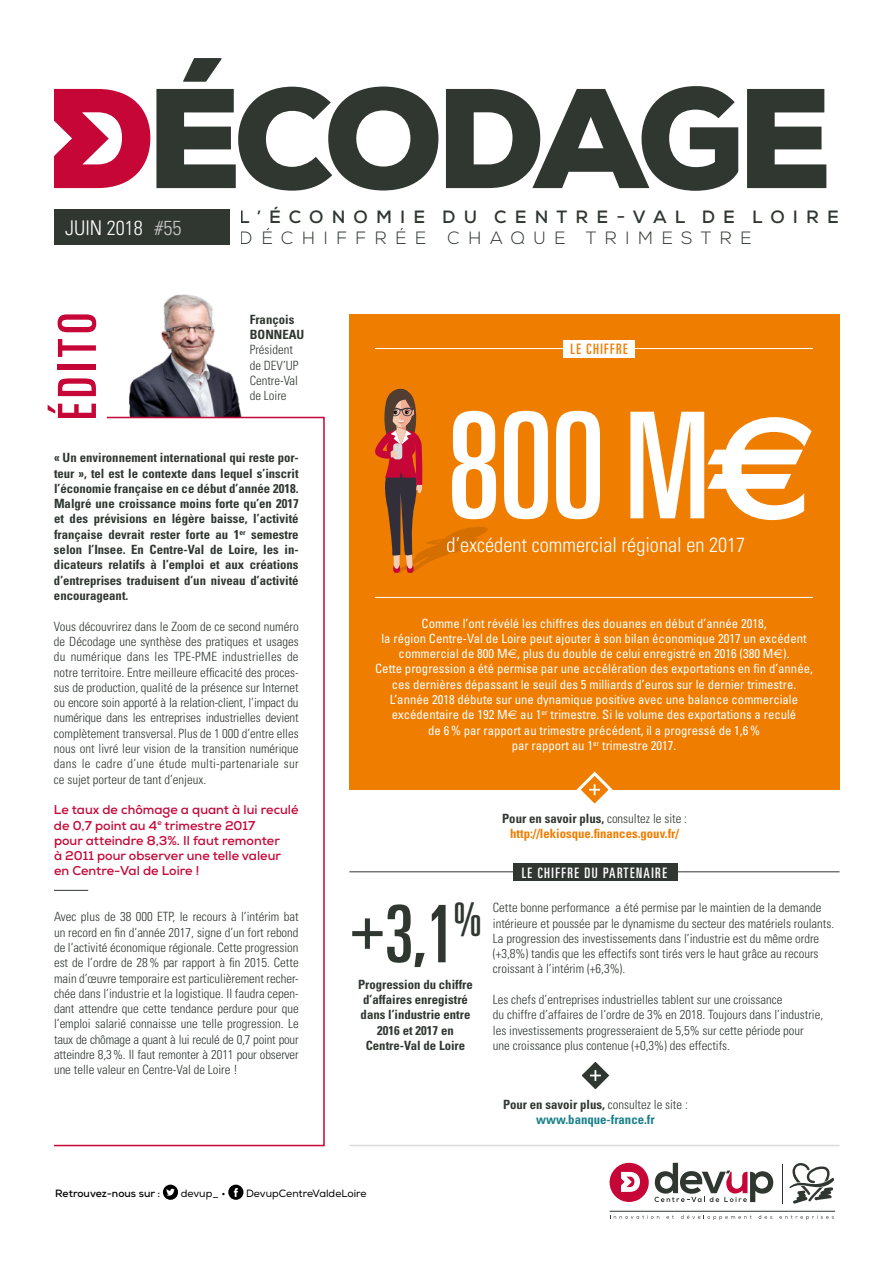
<style>
.page{position:relative;width:893px;height:1263px;background:#fff}
.page>*{position:absolute;margin:0;border:0;box-sizing:border-box;transform-origin:0 0}
.t1{font:ultra-condensed 147.6px "Univers";color:#fff}
.t2{font:900 141.6px "Nexa";letter-spacing:-.065em;color:#303731}
.t3{font:ultra-condensed 79.5px "Univers";color:#303731}
.t4{font:ultra-condensed 52.65px "Univers";letter-spacing:.1em;color:#c50637}
.t5{font:300 condensed 20.4px "Univers";color:#fff}
.t6{font:300 condensed 20.25px "Univers";color:#fff}
.t7{font:300 condensed 20.25px "Univers";color:#c6c6c6}
.t8{font:700 17.85px "Nexa";letter-spacing:.46em;color:#303731}
.t9{font:300 17.85px "Nexa";letter-spacing:.46em;color:#303731}
.t10{font:ultra-condensed 14.4px "Univers";letter-spacing:.1em;color:#fff}
.t11{font:ultra-condensed 14.4px "Univers";letter-spacing:.1em;color:#ef7d00}
.t12{font:300 condensed 12.75px/15.3px "Univers";color:#303731}
.t13{font:condensed 12.75px/15.3px "Univers";color:#fff;text-align:center}
.t14{font:700 condensed 12.75px/15.3px "Univers";color:#303731}
.t15{font:700 12.75px/15.3px "Nexa";color:#c50637}
.t16{font:700 condensed 12.75px/15.3px "Univers";color:#ef7d00;text-align:center}
.t17{font:700 condensed 12.75px/15.3px "Univers";color:#1a8088;text-align:center}
.t18{font:10.5px "Nexa";color:#000}
.t19{font:700 10.5px "Nexa";color:#000}
.s1{font-family:"Euro Sans";font-weight:700;font-stretch:normal}
.s2{font-family:"Euro Sans";font-stretch:normal}
.s3{color:#303731}
.s4{font-weight:300;color:#303731}
</style>
<div class="page">
<img style="left:129px;top:294px;width:113px;height:122px">
<svg style="left:54px;top:89px;width:96px;height:99px"></svg>
<div style="left:609px;top:1162px;width:40px;height:40px;background:#c50637;border-radius:50%"></div>
<svg style="left:621px;top:1172px;width:19px;height:20px"></svg>
<svg style="left:654px;top:1163px;width:119px;height:39px"></svg>
<hr style="left:610px;top:1211px;width:225px;height:1px;background:#303731">
<svg style="left:610px;top:1215px;width:49px;height:4px"></svg>
<svg style="left:666px;top:1215px;width:8px;height:4px"></svg>
<svg style="left:681px;top:1215px;width:71px;height:5px"></svg>
<svg style="left:758px;top:1215px;width:14px;height:4px"></svg>
<svg style="left:779px;top:1215px;width:55px;height:5px"></svg>
<hr style="left:782px;top:1164px;width:1px;height:39px;background:#303731">
<svg style="left:789px;top:1163px;width:46px;height:41px"></svg>
<hr style="left:349px;top:1145px;width:490px;height:1px;background:#dadada">
<hr style="left:349px;top:871px;width:490px;height:1px;background:#303731">
<div style="left:513px;top:863px;width:165px;height:17px;background:#303731"></div>
<svg style="left:54px;top:416px;width:271px;height:731px"></svg>
<hr style="left:54px;top:890px;width:34px;height:1px;background:#303731">
<svg style="left:163px;top:1184px;width:15px;height:16px"></svg>
<svg style="left:228px;top:1184px;width:15px;height:16px"></svg>
<svg style="left:582px;top:1062px;width:27px;height:27px"></svg>
<div style="left:349px;top:314px;width:491px;height:476px;background:#ef7d00"></div>
<hr style="left:375px;top:597px;width:438px;height:1px;background:#fff">
<hr style="left:375px;top:348px;width:438px;height:1px;background:#fff">
<div style="left:563px;top:340px;width:72px;height:17px;background:#fff"></div>
<svg style="left:576px;top:771px;width:37px;height:33px"></svg>
<div style="left:54px;top:209px;width:175px;height:35px;background:#303731"></div>
<svg style="left:375px;top:388px;width:113px;height:185px"></svg>
<h3 class="t6" style="left:65px;top:215px;width:79px">JUIN 2018</h3>
<h2 class="t2" style="left:146px;top:48px;width:687px">ÉCODAGE</h2>
<h3 class="t7" style="left:154px;top:215px;width:28px">#55</h3>
<h3 class="t8" style="left:240px;top:205px;width:600px">L’ÉCONOMIE DU CENTRE-VAL DE LOIRE</h3>
<h3 class="t9" style="left:240px;top:227px;width:513px">DÉCHIFFRÉE CHAQUE TRIMESTRE</h3>
<h3 class="t4" style="left:47px;top:420px;width:109px;rotate:-90deg">ÉDITO</h3>
<p class="t14" style="left:250px;top:312px;width:56px">François<br>BONNEAU</p>
<p class="t12" style="left:250px;top:342px;width:50px">Président de DEV’UP<br>Centre-Val de Loire</p>
<p class="t14" style="left:54px;top:450px;width:246px;text-align:justify">« Un environnement international qui reste por&shy;teur », tel est le contexte dans lequel s’inscrit l’économie française en ce début d’année 2018.<br>Malgré une croissance moins forte qu’en 2017 et des prévisions en légère baisse, l’activité française devrait rester forte au 1<sup>er</sup> semestre selon l’Insee. En Centre-Val de Loire, les in&shy;dicateurs relatifs à l’emploi et aux créations d’entreprises traduisent d’un niveau d’activité encourageant.</p>
<p class="t12" style="left:54px;top:618px;width:246px;text-align:justify">Vous découvrirez dans le Zoom de ce second numéro de Décodage une synthèse des pratiques et usages du numérique dans les TPE-PME industrielles de notre territoire. Entre meilleure efficacité des proces&shy;sus de production, qualité de la présence sur Internet ou encore soin apporté à la relation-client, l’impact du numérique dans les entreprises industrielles devient complètement transversal. Plus de 1 000 d’entre elles nous ont livré leur vision de la transition numérique dans le cadre d’une étude multi-partenariale sur ce sujet porteur de tant d’enjeux.</p>
<p class="t15" style="left:54px;top:802px;width:246px">Le taux de chômage a quant à lui reculé de 0,7 point au 4<sup>e</sup> trimestre 2017<br>pour atteindre 8,3%. Il faut remonter<br>à 2011 pour observer une telle valeur en Centre-Val de Loire !</p>
<p class="t12" style="left:54px;top:909px;width:246px;text-align:justify">Avec plus de 38 000 ETP, le recours à l’intérim bat un record en fin d’année 2017, signe d’un fort rebond de l’activité économique régionale. Cette progression est de l’ordre de 28% par rapport à fin 2015. Cette main d’œuvre temporaire est particulièrement recher&shy;chée dans l’industrie et la logistique. Il faudra cepen&shy;dant attendre que cette tendance perdure pour que l’emploi salarié connaisse une telle progression. Le taux de chômage a quant à lui reculé de 0,7 point pour atteindre 8,3%. Il faut remonter à 2011 pour observer une telle valeur en Centre-Val de Loire !</p>
<p class="t11" style="left:570px;top:341px;width:59px">LE CHIFFRE</p>
<h1 class="t1" style="left:447px;top:382px;width:372px">800 M<span class="s1">€</span></h1>
<h3 class="t5" style="left:447px;top:533px;width:300px">d’excédent commercial régional en 2017</h3>
<p class="t13" style="left:375px;top:615px;width:439px">Comme l’ont révélé les chiffres des douanes en début d’année 2018,<br>la région Centre-Val de Loire peut ajouter à son bilan économique 2017 un excédent commercial de 800 M<span class="s2">€</span>, plus du double de celui enregistré en 2016 (380 M<span class="s2">€</span>).<br>Cette progression a été permise par une accélération des exportations en fin d’année, ces dernières dépassant le seuil des 5 milliards d’euros sur le dernier trimestre.<br>L’année 2018 débute sur une dynamique positive avec une balance commerciale excédentaire de 192 M<span class="s2">€</span> au 1<sup>er</sup> trimestre. Si le volume des exportations a reculé<br>de 6% par rapport au trimestre précédent, il a progressé de 1,6%<br>par rapport au 1<sup>er</sup> trimestre 2017.</p>
<p class="t16" style="left:502px;top:811px;width:186px"><span class="s3">Pour en savoir plus,</span> <span class="s4">consultez le site : </span>http://lekiosque.finances.gouv.fr/</p>
<h3 class="t3" style="left:349px;top:889px;width:134px"><sup>+</sup>3,1<sup>%</sup></h3>
<p class="t14" style="left:358px;top:976px;width:116px;text-align:center">Progression du chiffre d’affaires enregistré dans l’industrie entre<br>2016 et 2017 en<br>Centre-Val de Loire</p>
<p class="t10" style="left:522px;top:864px;width:147px">LE CHIFFRE DU PARTENAIRE</p>
<p class="t12" style="left:493px;top:900px;width:343px">Cette bonne performance a été permise par le maintien de la demande intérieure et poussée par le dynamisme du secteur des matériels roulants.<br>La progression des investissements dans l’industrie est du même ordre (+3,8%) tandis que les effectifs sont tirés vers le haut grâce au recours croissant à l’intérim (+6,3%).</p>
<p class="t12" style="left:493px;top:992px;width:332px">Les chefs d’entreprises industrielles tablent sur une croissance<br>du chiffre d’affaires de l’ordre de 3% en 2018. Toujours dans l’industrie, les investissements progresseraient de 5,5% sur cette période pour une croissance plus contenue (+0,3%) des effectifs.</p>
<p class="t17" style="left:503px;top:1096px;width:186px"><span class="s3">Pour en savoir plus,</span> <span class="s4">consultez le site : </span>www.banque-france.fr</p>
<p class="t19" style="left:55px;top:1186px;width:106px">Retrouvez-nous sur :</p>
<p class="t18" style="left:181px;top:1187px;width:46px">devup_ •</p>
<p class="t18" style="left:246px;top:1187px;width:122px">DevupCentreValdeLoire</p>
</div>
